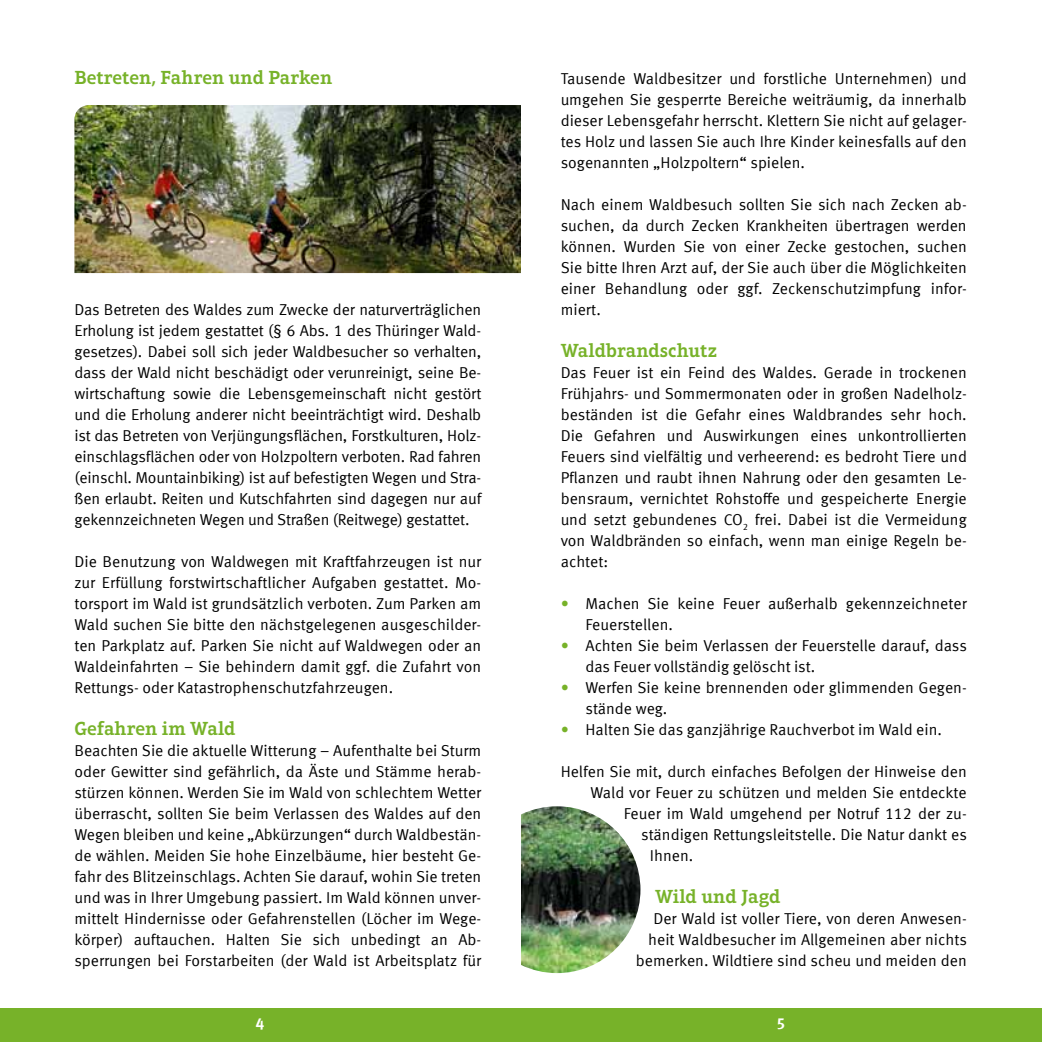
<style>
.page{position:relative;width:1042px;height:1042px;background:#fff}
.page>*{position:absolute;margin:0;border:0;box-sizing:border-box;transform-origin:0 0}
.t1{font:600 19.25px "Aptifer Slab LT Pro";color:#77b229}
.t2{font:15.75px/21px "Meta Offc Norm";color:#000;text-align:justify}
.t3{font:700 15.75px "Meta Offc";color:#fff}
.s1{color:#77b229}
</style>
<div class="page">
<div style="left:0;top:1008px;width:521px;height:34px;background:#77b229"></div>
<div style="left:521px;top:1008px;width:521px;height:34px;background:#77b229"></div>
<img style="left:74px;top:105px;width:447px;height:168px">
<img style="left:521px;top:806px;width:119px;height:167px">
<p class="t1" style="left:74px;top:66px;width:259px">Betreten, Fahren und Parken</p>
<p class="t2" style="left:74px;top:299px;width:408px">Das Betreten des Waldes zum Zwecke der naturverträglichen Erholung ist jedem gestattet (§ 6 Abs. 1 des Thüringer Wald&shy;gesetzes). Dabei soll sich jeder Waldbesucher so verhalten, dass der Wald nicht beschädigt oder verunreinigt, seine Be&shy;wirtschaftung sowie die Lebensgemeinschaft nicht gestört und die Erholung anderer nicht beeinträchtigt wird. Deshalb ist das Betreten von Verjüngungsflächen, Forstkulturen, Holz&shy;einschlagsflächen oder von Holzpoltern verboten. Rad fahren (einschl. Mountainbiking) ist auf befestigten Wegen und Stra&shy;ßen erlaubt. Reiten und Kutschfahrten sind dagegen nur auf gekennzeichneten Wegen und Straßen (Reitwege) gestattet.</p>
<p class="t2" style="left:74px;top:551px;width:408px">Die Benutzung von Waldwegen mit Kraftfahrzeugen ist nur zur Erfüllung forstwirtschaftlicher Aufgaben gestattet. Mo&shy;torsport im Wald ist grundsätzlich verboten. Zum Parken am Wald suchen Sie bitte den nächstgelegenen ausgeschilder&shy;ten Parkplatz auf. Parken Sie nicht auf Waldwegen oder an Waldeinfahrten – Sie behindern damit ggf. die Zufahrt von Rettungs- oder Katastrophenschutzfahrzeugen.</p>
<p class="t1" style="left:74px;top:717px;width:163px">Gefahren im Wald</p>
<p class="t2" style="left:74px;top:740px;width:408px">Beachten Sie die aktuelle Witterung – Aufenthalte bei Sturm oder Gewitter sind gefährlich, da Äste und Stämme herab&shy;stürzen können. Werden Sie im Wald von schlechtem Wetter überrascht, sollten Sie beim Verlassen des Waldes auf den Wegen bleiben und keine „Abkürzungen“ durch Waldbestän&shy;de wählen. Meiden Sie hohe Einzelbäume, hier besteht Ge&shy;fahr des Blitzeinschlags. Achten Sie darauf, wohin Sie treten und was in Ihrer Umgebung passiert. Im Wald können unver&shy;mittelt Hindernisse oder Gefahrenstellen (Löcher im Wege&shy;körper) auftauchen. Halten Sie sich unbedingt an Ab&shy;sperrungen bei Forstarbeiten (der Wald ist Arbeitsplatz für</p>
<p class="t2" style="left:561px;top:68px;width:408px">Tausende Waldbesitzer und forstliche Unternehmen) und umgehen Sie gesperrte Bereiche weiträumig, da innerhalb dieser Lebensgefahr herrscht. Klettern Sie nicht auf gelager&shy;tes Holz und lassen Sie auch Ihre Kinder keinesfalls auf den sogenannten „Holzpoltern“ spielen.</p>
<p class="t2" style="left:561px;top:194px;width:408px">Nach einem Waldbesuch sollten Sie sich nach Zecken ab&shy;suchen, da durch Zecken Krankheiten übertragen werden können. Wurden Sie von einer Zecke gestochen, suchen Sie bitte Ihren Arzt auf, der Sie auch über die Möglichkeiten einer Behandlung oder ggf. Zeckenschutzimpfung infor&shy;miert.</p>
<p class="t1" style="left:561px;top:339px;width:158px">Waldbrandschutz</p>
<p class="t2" style="left:561px;top:362px;width:408px">Das Feuer ist ein Feind des Waldes. Gerade in trockenen Frühjahrs- und Sommermonaten oder in großen Nadelholz&shy;beständen ist die Gefahr eines Waldbrandes sehr hoch.<br>Die Gefahren und Auswirkungen eines unkontrollierten Feuers sind vielfältig und verheerend: es bedroht Tiere und Pflanzen und raubt ihnen Nahrung oder den gesamten Le&shy;bensraum, vernichtet Rohstoffe und gespeicherte Energie und setzt gebundenes CO<sub>2</sub> frei. Dabei ist die Vermeidung von Waldbränden so einfach, wenn man einige Regeln be&shy;achtet:</p>
<p class="t2" style="left:585px;top:593px;width:383px;text-indent:-25px"><span class="s1">•</span> Machen Sie keine Feuer außerhalb gekennzeichneter<br>Feuerstellen.</p>
<p class="t2" style="left:585px;top:635px;width:383px;text-indent:-25px"><span class="s1">•</span> Achten Sie beim Verlassen der Feuerstelle darauf, dass das Feuer vollständig gelöscht ist.</p>
<p class="t2" style="left:585px;top:677px;width:383px;text-indent:-25px"><span class="s1">•</span> Werfen Sie keine brennenden oder glimmenden Gegen&shy;stände weg.</p>
<p class="t2" style="left:561px;top:719px;width:383px"><span class="s1">•</span> Halten Sie das ganzjährige Rauchverbot im Wald ein.</p>
<p class="t2" style="left:561px;top:761px;width:408px">Helfen Sie mit, durch einfaches Befolgen der Hinweise den</p>
<p class="t2" style="left:590px;top:782px;width:378px">Wald vor Feuer zu schützen und melden Sie entdeckte</p>
<p class="t2" style="left:624px;top:803px;width:345px">Feuer im Wald umgehend per Notruf 112 der zu-</p>
<p class="t2" style="left:641px;top:824px;width:327px">ständigen Rettungsleitstelle. Die Natur dankt es</p>
<p class="t2" style="left:650px;top:845px;width:45px">Ihnen.</p>
<p class="t1" style="left:655px;top:885px;width:127px">Wild und Jagd</p>
<p class="t2" style="left:636px;top:908px;width:332px;text-align:right">Der Wald ist voller Tiere, von deren Anwesen&shy;heit Waldbesucher im Allgemeinen aber nichts bemerken. Wildtiere sind scheu und meiden den</p>
<p class="t3" style="left:255px;top:1013px;width:10px">4</p>
<p class="t3" style="left:776px;top:1013px;width:10px">5</p>
</div>
